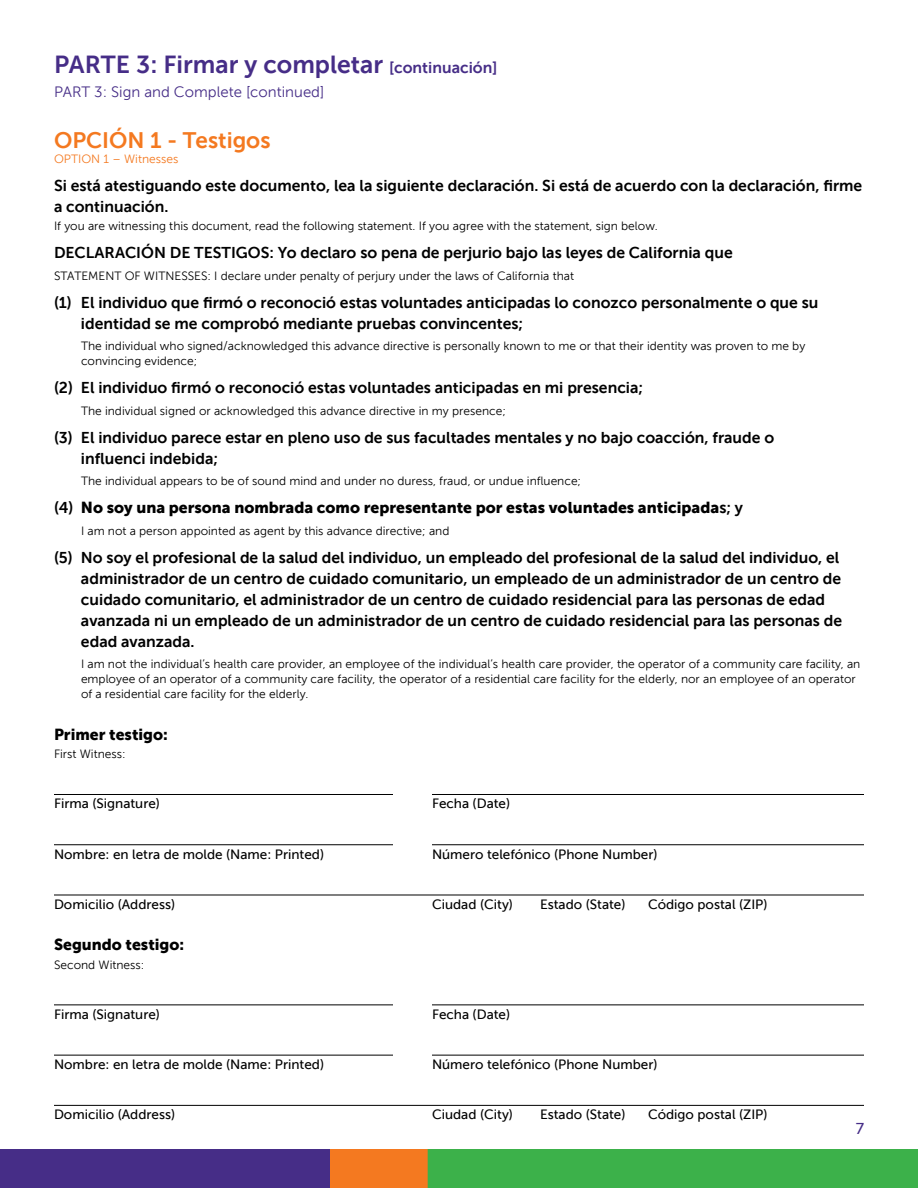
<style>
.page{position:relative;width:918px;height:1188px;background:#fff}
.page>*{position:absolute;margin:0;border:0;box-sizing:border-box;transform-origin:0 0}
.t1{font:24.75px "Museo Sans 700";color:#462d87}
.t2{font:22.5px "Museo Sans 700";color:#f47920}
.t3{font:15.75px/21px "Museo Sans 700";color:#010101}
.t4{font:15.75px "Museo Sans 900";color:#010101}
.t5{font:15.75px "Museo Sans 500";color:#462d87}
.t6{font:15px "Museo Sans 300";color:#462d87}
.t7{font:13.5px "Museo Sans 500";color:#010101}
.t8{font:12px/15px "Museo Sans 300";color:#010101}
.t9{font:12px "Museo Sans 300";color:#f47920}
.s1{font-size:15.75px}
.s2{font-family:"Museo Sans 700"}
</style>
<div class="page">
<svg style="left:0;top:1149px;width:918px;height:39px;background:#537b5b"></svg>
<hr style="left:54px;top:794px;width:810px;height:1px;background:#010101">
<hr style="left:54px;top:844px;width:810px;height:1px;background:#010101">
<hr style="left:54px;top:895px;width:810px;height:1px;background:#010101">
<hr style="left:54px;top:1005px;width:810px;height:1px;background:#010101">
<hr style="left:54px;top:1055px;width:810px;height:1px;background:#010101">
<hr style="left:54px;top:1105px;width:810px;height:1px;background:#010101">
<div style="left:393px;top:978px;width:39px;height:104px;background:#fff"></div>
<div style="left:393px;top:784px;width:39px;height:104px;background:#fff"></div>
<h1 class="t1" style="left:54px;top:50px;width:445px">PARTE 3: Firmar y completar <span class="s1">[continuación]</span></h1>
<p class="t6" style="left:54px;top:84px;width:272px">PART 3: Sign and Complete [continued]</p>
<h2 class="t2" style="left:54px;top:128px;width:218px">OPCIÓN 1 - Testigos</h2>
<p class="t9" style="left:54px;top:153px;width:126px">OPTION 1 – Witnesses</p>
<p class="t3" style="left:54px;top:175px;width:810px">Si está atestiguando este documento, lea la siguiente declaración. Si está de acuerdo con la declaración, firme a continuación.</p>
<p class="t8" style="left:54px;top:219px;width:605px">If you are witnessing this document, read the following statement. If you agree with the statement, sign below.</p>
<p class="t3" style="left:54px;top:242px;width:680px">DECLARACIÓN DE TESTIGOS: Yo declaro so pena de perjurio bajo las leyes de California que</p>
<p class="t8" style="left:54px;top:268px;width:522px">STATEMENT OF WITNESSES: I declare under penalty of perjury under the laws of California that</p>
<p class="t3" style="left:81px;top:292px;width:739px;text-indent:-27px">(1) El individuo que firmó o reconoció estas voluntades anticipadas lo conozco personalmente o que su identidad se me comprobó mediante pruebas convincentes;</p>
<p class="t8" style="left:81px;top:339px;width:726px">The individual who signed/acknowledged this advance directive is personally known to me or that their identity was proven to me by convincing evidence;</p>
<p class="t3" style="left:54px;top:377px;width:591px">(2) El individuo firmó o reconoció estas voluntades anticipadas en mi presencia;</p>
<p class="t8" style="left:81px;top:403px;width:426px">The individual signed or acknowledged this advance directive in my presence;</p>
<p class="t3" style="left:81px;top:427px;width:695px;text-indent:-27px">(3) El individuo parece estar en pleno uso de sus facultades mentales y no bajo coacción, fraude o influenci indebida;</p>
<p class="t8" style="left:81px;top:474px;width:502px">The individual appears to be of sound mind and under no duress, fraud, or undue influence;</p>
<p class="t4" style="left:54px;top:499px;width:691px"><span class="s2">(4)</span> No soy una persona nombrada como representante por estas voluntades anticipada<span class="s2">s; y</span></p>
<p class="t8" style="left:81px;top:523px;width:370px">I am not a person appointed as agent by this advance directive; and</p>
<p class="t3" style="left:81px;top:547px;width:763px;text-indent:-27px">(5) No soy el profesional de la salud del individuo, un empleado del profesional de la salud del individuo, el administrador de un centro de cuidado comunitario, un empleado de un administrador de un centro de cuidado comunitario, el administrador de un centro de cuidado residencial para las personas de edad avanzada ni un empleado de un administrador de un centro de cuidado residencial para las personas de edad avanzada.</p>
<p class="t8" style="left:81px;top:657px;width:781px">I am not the individual’s health care provider, an employee of the individual’s health care provider, the operator of a community care facility, an employee of an operator of a community care facility, the operator of a residential care facility for the elderly, nor an employee of an operator of a residential care facility for the elderly.</p>
<p class="t4" style="left:54px;top:725px;width:115px">Primer testigo:</p>
<p class="t8" style="left:54px;top:747px;width:73px">First Witness:</p>
<p class="t7" style="left:54px;top:796px;width:107px">Firma (Signature)</p>
<p class="t7" style="left:432px;top:796px;width:80px">Fecha (Date)</p>
<p class="t7" style="left:54px;top:847px;width:272px">Nombre: en letra de molde (Name: Printed)</p>
<p class="t7" style="left:432px;top:847px;width:227px">Número telefónico (Phone Number)</p>
<p class="t7" style="left:54px;top:897px;width:123px">Domicilio (Address)</p>
<p class="t7" style="left:432px;top:897px;width:82px">Ciudad (City)</p>
<p class="t7" style="left:540px;top:897px;width:87px">Estado (State)</p>
<p class="t7" style="left:648px;top:897px;width:121px">Código postal (ZIP)</p>
<p class="t4" style="left:54px;top:936px;width:132px">Segundo testigo:</p>
<p class="t8" style="left:54px;top:957px;width:92px">Second Witness:</p>
<p class="t7" style="left:54px;top:1007px;width:107px">Firma (Signature)</p>
<p class="t7" style="left:432px;top:1007px;width:80px">Fecha (Date)</p>
<p class="t7" style="left:54px;top:1057px;width:272px">Nombre: en letra de molde (Name: Printed)</p>
<p class="t7" style="left:432px;top:1057px;width:227px">Número telefónico (Phone Number)</p>
<p class="t7" style="left:54px;top:1107px;width:123px">Domicilio (Address)</p>
<p class="t7" style="left:432px;top:1107px;width:82px">Ciudad (City)</p>
<p class="t7" style="left:540px;top:1107px;width:87px">Estado (State)</p>
<p class="t7" style="left:648px;top:1107px;width:121px">Código postal (ZIP)</p>
<p class="t5" style="left:856px;top:1120px;width:10px">7</p>
</div>
